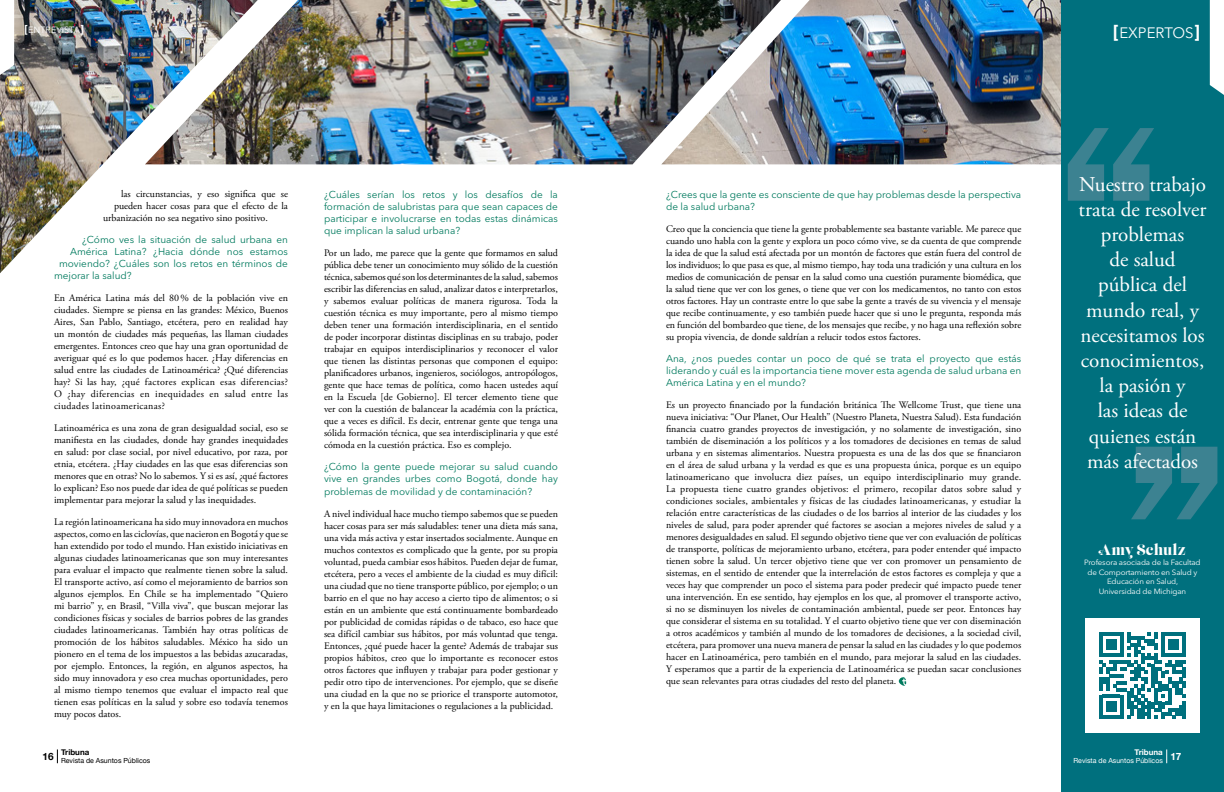
<style>
.page{position:relative;width:1224px;height:792px;background:#fff}
.page>*{position:absolute;margin:0;border:0;box-sizing:border-box;transform-origin:0 0}
.t1{font:21px/25.2px "Adobe Garamond Pro";color:#fff;text-align:center}
.t2{font:15px "Avenir Next LT Pro";color:#fff}
.t3{font:15px "Lust Pro Demi No 5";color:#fff}
.t4{font:10px/12px "Adobe Garamond Pro";color:#000;text-align:justify}
.t5{font:10px/12px "Avenir Next LT Pro";color:#007a5e}
.t6{font:700 10px "Helvetica Neue";color:#000}
.t7{font:9px "Avenir Next LT Pro";color:#fff}
.t8{font:700 8px "Helvetica Neue";color:#000}
.t9{font:700 8px "Helvetica Neue";color:#fff}
.t10{font:7.6px/9.6px "Avenir Next LT Pro";letter-spacing:-.02em;color:#fff;text-align:center;scale:1.05 1}
.t11{font:7px "Helvetica Neue";color:#fff}
.t12{font:7px "Helvetica Neue";color:#000}
.s1{font-weight:700;font-size:11px}
.s2{font-weight:700;font-size:18px}
</style>
<div class="page">
<svg style="left:57px;top:749px;width:1px;height:14px"></svg>
<svg style="left:899px;top:677px;width:7px;height:9px"></svg>
<img style="left:258px;top:0;width:403px;height:164px">
<img style="left:661px;top:0;width:400px;height:164px">
<img style="left:0;top:0;width:258px;height:273px">
<svg style="left:0;top:0;width:14px;height:75px"></svg>
<div style="left:1061px;top:0;width:163px;height:792px;background:#00707e"></div>
<svg style="left:1210px;top:0;width:14px;height:95px"></svg>
<div style="left:1085px;top:619px;width:115px;height:114px;background:#fff"></div>
<svg style="left:1099px;top:633px;width:87px;height:86px"></svg>
<svg style="left:1131px;top:447px;width:86px;height:72px"></svg>
<svg style="left:1068px;top:128px;width:86px;height:73px"></svg>
<svg style="left:1167px;top:749px;width:1px;height:14px"></svg>
<p class="t7" style="left:25px;top:25px;width:61px"><span class="s1">[</span>ENTREVISTA<span class="s1">]</span></p>
<h2 class="t2" style="left:1113px;top:24px;width:88px"><span class="s2">[</span>EXPERTOS<span class="s2">]</span></h2>
<p class="t4" style="left:121px;top:189px;width:168px">las circunstancias, y eso significa que se</p>
<p class="t4" style="left:114px;top:201px;width:176px">pueden hacer cosas para que el efecto de la</p>
<p class="t4" style="left:103px;top:213px;width:166px">urbanización no sea negativo sino positivo.</p>
<p class="t5" style="left:82px;top:234px;width:208px">¿Cómo ves la situación de salud urbana en</p>
<p class="t5" style="left:70px;top:246px;width:219px">América Latina? ¿Hacia dónde nos estamos</p>
<p class="t5" style="left:59px;top:258px;width:230px">moviendo? ¿Cuáles son los retos en términos de</p>
<p class="t5" style="left:54px;top:270px;width:79px">mejorar la salud?</p>
<p class="t4" style="left:54px;top:293px;width:236px">En América Latina más del 80% de la población vive en ciudades. Siempre se piensa en las grandes: México, Buenos Aires, San Pablo, Santiago, etcétera, pero en realidad hay un montón de ciudades más pequeñas, las llaman ciudades emergentes. Entonces creo que hay una gran oportunidad de averiguar qué es lo que podemos hacer. ¿Hay diferencias en salud entre las ciudades de Latinoamérica? ¿Qué diferencias hay? Si las hay, ¿qué factores explican esas diferencias?<br>O ¿hay diferencias en inequidades en salud entre las ciudades latinoamericanas?</p>
<p class="t4" style="left:54px;top:423px;width:236px">Latinoamérica es una zona de gran desigualdad social, eso se manifiesta en las ciudades, donde hay grandes inequidades en salud: por clase social, por nivel educativo, por raza, por etnia, etcétera. ¿Hay ciudades en las que esas diferencias son menores que en otras? No lo sabemos. Y si es así, ¿qué factores lo explican? Eso nos puede dar idea de qué políticas se pueden implementar para mejorar la salud y las inequidades.</p>
<p class="t4" style="left:54px;top:517px;width:236px">La región latinoamericana ha sido muy innovadora en muchos aspectos, como en las ciclovías, que nacieron en Bogotá y que se han extendido por todo el mundo. Han existido iniciativas en algunas ciudades latinoamericanas que son muy interesantes para evaluar el impacto que realmente tienen sobre la salud.<br>El transporte activo, así como el mejoramiento de barrios son algunos ejemplos. En Chile se ha implementado “Quiero mi barrio” y, en Brasil, “Villa viva”, que buscan mejorar las condiciones físicas y sociales de barrios pobres de las grandes ciudades latinoamericanas. También hay otras políticas de promoción de los hábitos saludables. México ha sido un pionero en el tema de los impuestos a las bebidas azucaradas, por ejemplo. Entonces, la región, en algunos aspectos, ha sido muy innovadora y eso crea muchas oportunidades, pero al mismo tiempo tenemos que evaluar el impacto real que tienen esas políticas en la salud y sobre eso todavía tenemos muy pocos datos.</p>
<p class="t5" style="left:324px;top:188px;width:235px;text-align:justify">¿Cuáles serían los retos y los desafíos de la formación de salubristas para que sean capaces de participar e involucrarse en todas estas dinámicas que implican la salud urbana?</p>
<p class="t4" style="left:324px;top:247px;width:236px">Por un lado, me parece que la gente que formamos en salud pública debe tener un conocimiento muy sólido de la cuestión técnica, sabemos qué son los determinantes de la salud, sabemos escribir las diferencias en salud, analizar datos e interpretarlos, y sabemos evaluar políticas de manera rigurosa. Toda la cuestión técnica es muy importante, pero al mismo tiempo deben tener una formación interdisciplinaria, en el sentido de poder incorporar distintas disciplinas en su trabajo, poder trabajar en equipos interdisciplinarios y reconocer el valor que tienen las distintas personas que componen el equipo: planificadores urbanos, ingenieros, sociólogos, antropólogos, gente que hace temas de política, como hacen ustedes aquí en la Escuela [de Gobierno]. El tercer elemento tiene que ver con la cuestión de balancear la académia con la práctica, que a veces es difícil. Es decir, entrenar gente que tenga una sólida formación técnica, que sea interdisciplinaria y que esté cómoda en la cuestión práctica. Eso es complejo.</p>
<p class="t5" style="left:324px;top:460px;width:236px">¿Cómo la gente puede mejorar su salud cuando vive en grandes urbes como Bogotá, donde hay</p>
<p class="t5" style="left:324px;top:485px;width:210px">problemas de movilidad y de contaminación?</p>
<p class="t4" style="left:324px;top:508px;width:236px">A nivel individual hace mucho tiempo sabemos que se pueden hacer cosas para ser más saludables: tener una dieta más sana, una vida más activa y estar insertados socialmente. Aunque en muchos contextos es complicado que la gente, por su propia voluntad, pueda cambiar esos hábitos. Pueden dejar de fumar, etcétera, pero a veces el ambiente de la ciudad es muy difícil: una ciudad que no tiene transporte público, por ejemplo; o un barrio en el que no hay acceso a cierto tipo de alimentos; o si están en un ambiente que está continuamente bombardeado por publicidad de comidas rápidas o de tabaco, eso hace que sea difícil cambiar sus hábitos, por más voluntad que tenga.<br>Entonces, ¿qué puede hacer la gente? Además de trabajar sus propios hábitos, creo que lo importante es reconocer estos otros factores que influyen y trabajar para poder gestionar y pedir otro tipo de intervenciones. Por ejemplo, que se diseñe una ciudad en la que no se priorice el transporte automotor, y en la que haya limitaciones o regulaciones a la publicidad.</p>
<p class="t5" style="left:666px;top:188px;width:357px">¿Crees que la gente es consciente de que hay problemas desde la perspectiva de la salud urbana?</p>
<p class="t4" style="left:666px;top:223px;width:357px">Creo que la conciencia que tiene la gente probablemente sea bastante variable. Me parece que cuando uno habla con la gente y explora un poco cómo vive, se da cuenta de que comprende la idea de que la salud está afectada por un montón de factores que están fuera del control de los individuos; lo que pasa es que, al mismo tiempo, hay toda una tradición y una cultura en los medios de comunicación de pensar en la salud como una cuestión puramente biomédica, que la salud tiene que ver con los genes, o tiene que ver con los medicamentos, no tanto con estos otros factores. Hay un contraste entre lo que sabe la gente a través de su vivencia y el mensaje que recibe continuamente, y eso también puede hacer que si uno le pregunta, responda más en función del bombardeo que tiene, de los mensajes que recibe, y no haga una reflexión sobre su propia vivencia, de donde saldrían a relucir todos estos factores.</p>
<p class="t5" style="left:666px;top:352px;width:357px;text-align:justify">Ana, ¿nos puedes contar un poco de qué se trata el proyecto que estás liderando y cuál es la importancia tiene mover esta agenda de salud urbana en América Latina y en el mundo?</p>
<p class="t4" style="left:666px;top:399px;width:357px">Es un proyecto financiado por la fundación británica The Wellcome Trust, que tiene una nueva iniciativa: “Our Planet, Our Health” (Nuestro Planeta, Nuestra Salud). Esta fundación financia cuatro grandes proyectos de investigación, y no solamente de investigación, sino también de diseminación a los políticos y a los tomadores de decisiones en temas de salud urbana y en sistemas alimentarios. Nuestra propuesta es una de las dos que se financiaron en el área de salud urbana y la verdad es que es una propuesta única, porque es un equipo latinoamericano que involucra diez países, un equipo interdisciplinario muy grande.<br>La propuesta tiene cuatro grandes objetivos: el primero, recopilar datos sobre salud y condiciones sociales, ambientales y físicas de las ciudades latinoamericanas, y estudiar la relación entre características de las ciudades o de los barrios al interior de las ciudades y los niveles de salud, para poder aprender qué factores se asocian a mejores niveles de salud y a menores desigualdades en salud. El segundo objetivo tiene que ver con evaluación de políticas de transporte, políticas de mejoramiento urbano, etcétera, para poder entender qué impacto tienen sobre la salud. Un tercer objetivo tiene que ver con promover un pensamiento de sistemas, en el sentido de entender que la interrelación de estos factores es compleja y que a veces hay que comprender un poco el sistema para poder predecir qué impacto puede tener una intervención. En ese sentido, hay ejemplos en los que, al promover el transporte activo, si no se disminuyen los niveles de contaminación ambiental, puede ser peor. Entonces hay que considerar el sistema en su totalidad. Y el cuarto objetivo tiene que ver con diseminación a otros académicos y también al mundo de los tomadores de decisiones, a la sociedad civil, etcétera, para promover una nueva manera de pensar la salud en las ciudades y lo que podemos hacer en Latinoamérica, pero también en el mundo, para mejorar la salud en las ciudades.<br>Y esperamos que a partir de la experiencia de Latinoamérica se puedan sacar conclusiones que sean relevantes para otras ciudades del resto del planeta.</p>
<h1 class="t1" style="left:1079px;top:172px;width:129px">Nuestro trabajo trata de resolver problemas<br>de salud pública del mundo real, y necesitamos los conocimientos, la pasión y<br>las ideas de quienes están más afectados</h1>
<h2 class="t3" style="left:1099px;top:541px;width:88px">Amy Schulz</h2>
<p class="t10" style="left:1084px;top:558px;width:112px">Profesora asociada de la Facultad de Comportamiento en Salud y<br>Educación en Salud,<br>Universidad de Michigan</p>
<p class="t8" style="left:61px;top:746px;width:30px">Tribuna</p>
<p class="t12" style="left:61px;top:756px;width:91px">Revista de Asuntos Públicos</p>
<p class="t6" style="left:43px;top:749px;width:13px">16</p>
<p class="t9" style="left:1135px;top:746px;width:30px">Tribuna</p>
<p class="t11" style="left:1074px;top:756px;width:109px">Revista de Asuntos Públicos <sup>17</sup></p>
</div>
